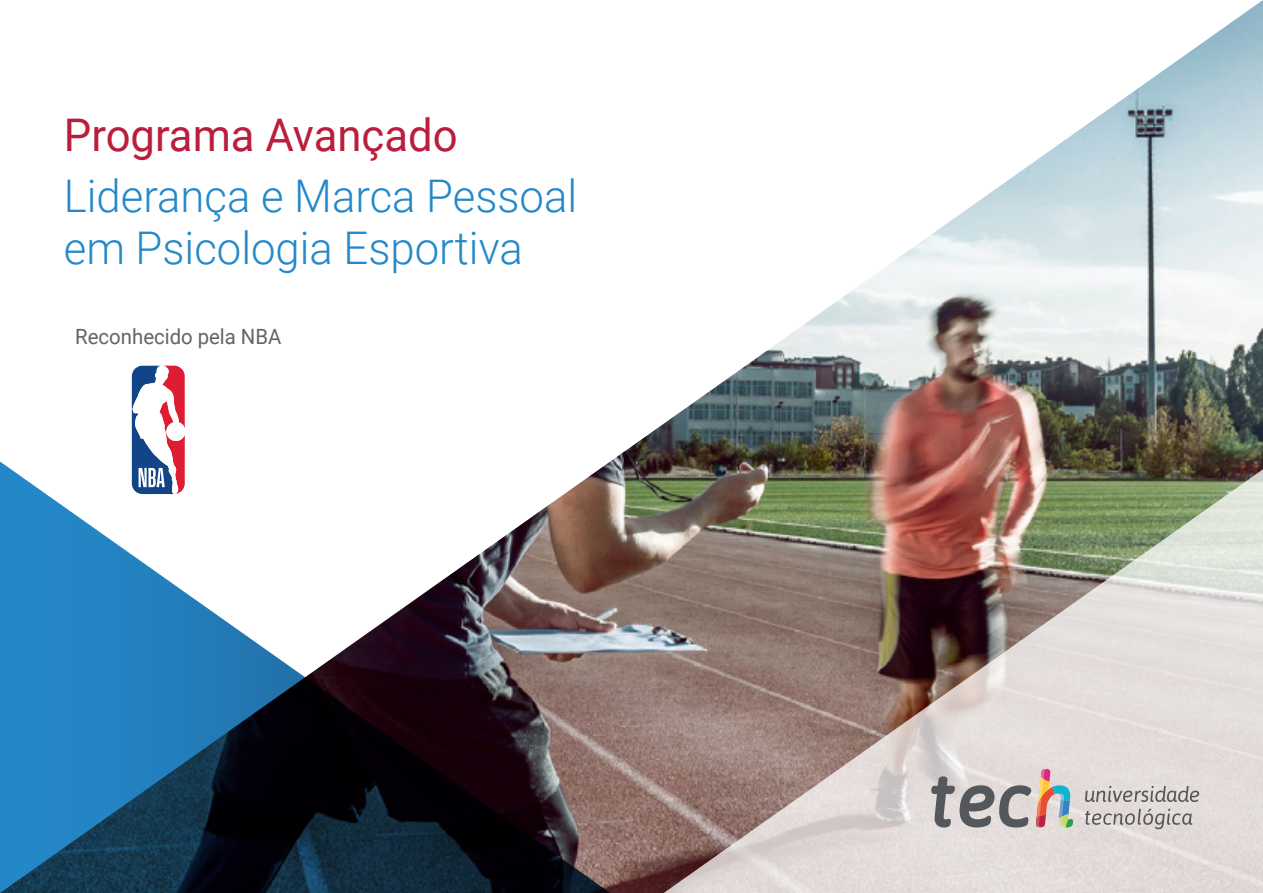
<style>
.page{position:relative;width:1263px;height:893px;background:#fff}
.page>*{position:absolute;margin:0;border:0;box-sizing:border-box;transform-origin:0 0}
.t1{font:300 45px/52.5px "Roboto";color:#2488c9}
.t2{font:45px "Roboto";color:#ba1e3c}
.t3{font:21px "Roboto";color:#61646a}
</style>
<div class="page">
<img style="left:131px;top:0;width:1132px;height:454px">
<svg style="left:0;top:446px;width:640px;height:447px"></svg>
<img style="left:634px;top:454px;width:629px;height:439px">
<svg style="left:132px;top:366px;width:53px;height:128px"></svg>
<svg style="left:1085px;top:786px;width:114px;height:16px;background:#bab6b5"></svg>
<svg style="left:1085px;top:809px;width:107px;height:20px;background:#c2bdbd"></svg>
<svg style="left:931px;top:769px;width:142px;height:59px;background:#b6afad"></svg>
<p class="t2" style="left:64px;top:103px;width:395px">Programa Avançado</p>
<p class="t1" style="left:64px;top:168px;width:515px">Liderança e Marca Pessoal em Psicologia Esportiva</p>
<p class="t3" style="left:75px;top:322px;width:208px">Reconhecido pela NBA</p>
</div>
